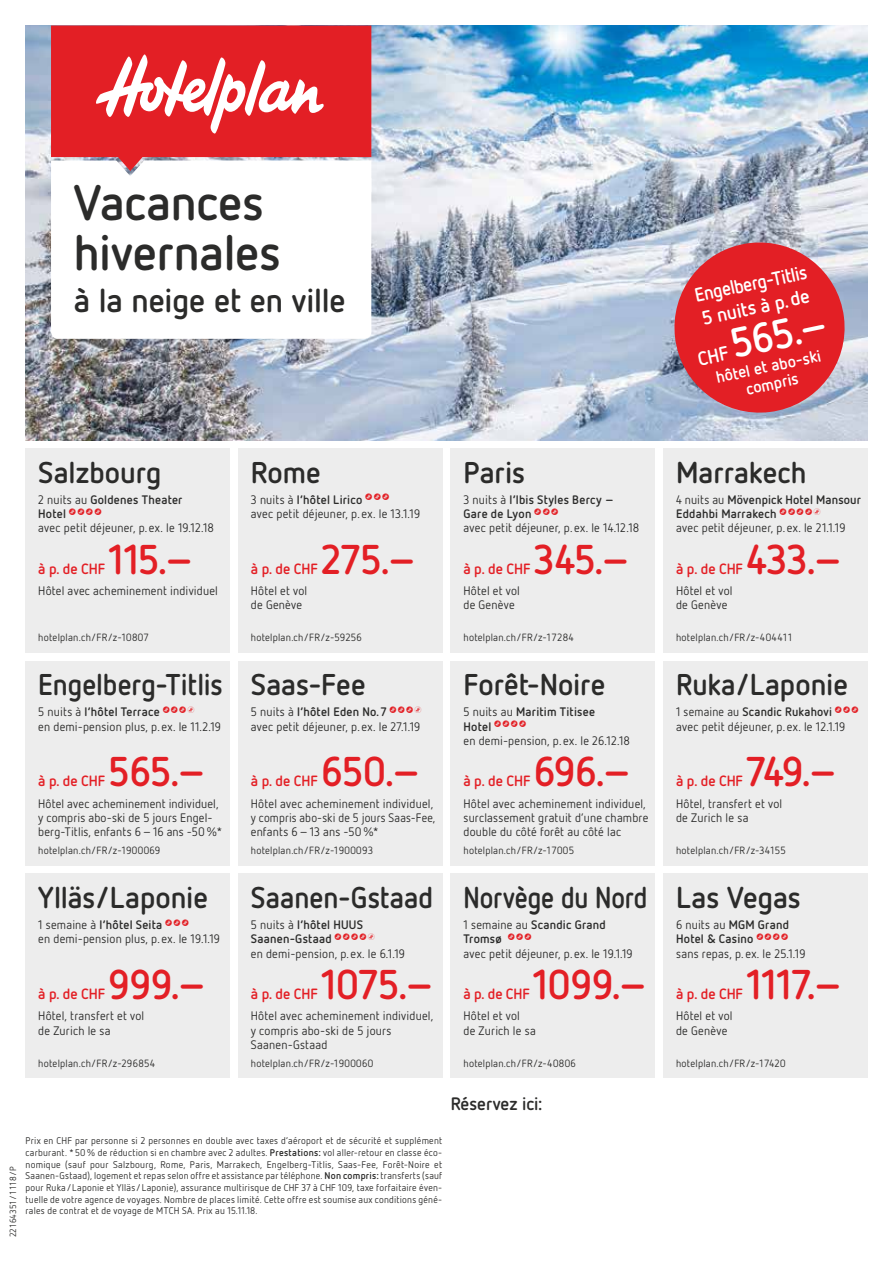
<style>
.page{position:relative;width:893px;height:1263px;background:#fff}
.page>*{position:absolute;margin:0;border:0;box-sizing:border-box;transform-origin:0 0}
.t1{font:700 49.5px/49.5px "Netto OT";letter-spacing:-.005em;color:#2b2b2a}
.t2{font:700 41.55px "Netto OT";letter-spacing:-.01em;color:#e31f25}
.t3{font:700 41.55px "Netto OT";color:#fff}
.t4{font:700 33px "Netto OT";letter-spacing:-.005em;color:#2b2b2a}
.t5{font:700 30px "Netto OT";color:#2b2b2a}
.t6{font:700 30px "Netto OT";color:#2b2b2a;scale:.95 1}
.t7{font:700 30px "Netto OT";color:#2b2b2a;scale:.96 1}
.t8{font:700 30px "Netto OT";color:#2b2b2a;scale:.89 1}
.t9{font:700 19.5px/24px "Netto OT";color:#fff;scale:.93 1}
.t10{font:700 18px "Netto OT";letter-spacing:-.005em;color:#2b2b2a}
.t11{font:700 16.5px/17.7px "Netto OT";color:#fff;text-align:center}
.t12{font:700 14.85px "Netto OT";color:#e31f25}
.t13{font:12.3px/14.4px "Netto OT";letter-spacing:.015em;color:#2b2b2a}
.t14{font:10.5px "Netto OT";letter-spacing:.02em;color:#2b2b2a}
.t15{font:9.75px/11.7px "Netto OT";letter-spacing:.025em;color:#2b2b2a;text-align:justify}
.t16{font:9px "Netto OT";color:#2b2b2a}
.s1{font-weight:700}
.s2{font-size:19.5px}
</style>
<div class="page">
<img style="left:26px;top:26px;width:841px;height:414px">
<div style="left:26px;top:449px;width:204px;height:204px;background:#ededed"></div>
<div style="left:238px;top:449px;width:204px;height:204px;background:#ededed"></div>
<div style="left:451px;top:449px;width:204px;height:204px;background:#ededed"></div>
<div style="left:663px;top:449px;width:204px;height:204px;background:#ededed"></div>
<div style="left:26px;top:661px;width:204px;height:204px;background:#ededed"></div>
<div style="left:238px;top:661px;width:204px;height:204px;background:#ededed"></div>
<div style="left:451px;top:661px;width:204px;height:204px;background:#ededed"></div>
<div style="left:663px;top:661px;width:204px;height:204px;background:#ededed"></div>
<div style="left:26px;top:874px;width:204px;height:204px;background:#ededed"></div>
<div style="left:238px;top:874px;width:204px;height:204px;background:#ededed"></div>
<div style="left:451px;top:874px;width:204px;height:204px;background:#ededed"></div>
<div style="left:663px;top:874px;width:204px;height:204px;background:#ededed"></div>
<svg style="left:669px;top:237px;width:181px;height:181px;background:#d4505a"></svg>
<svg style="left:51px;top:192px;width:320px;height:147px"></svg>
<svg style="left:51px;top:171px;width:320px;height:21px"></svg>
<svg style="left:51px;top:26px;width:320px;height:145px;background:#e43e44"></svg>
<svg style="left:95px;top:54px;width:229px;height:80px"></svg>
<h1 class="t1" style="left:74px;top:177px;width:208px">Vacances hivernales</h1>
<h3 class="t4" style="left:74px;top:279px;width:273px">à la neige et en ville</h3>
<h3 class="t5" style="left:38px;top:453px;width:125px">Salzbourg</h3>
<p class="t13" style="left:38px;top:492px;width:177px">2 nuits au <span class="s1">Goldenes Theater<br>Hotel</span> <sup>4444<br></sup>avec petit déjeuner, p. ex. le 19.12.18</p>
<p class="t12" style="left:38px;top:559px;width:68px">à p. de CHF</p>
<h2 class="t2" style="left:109px;top:533px;width:88px">115.–</h2>
<p class="t13" style="left:38px;top:583px;width:181px">Hôtel avec acheminement individuel</p>
<p class="t14" style="left:38px;top:631px;width:112px">hotelplan.ch/FR/z-10807</p>
<h3 class="t5" style="left:251px;top:453px;width:71px">Rome</h3>
<p class="t13" style="left:251px;top:492px;width:171px">3 nuits à <span class="s1">l’hôtel Lirico</span> <sup>444<br></sup>avec petit déjeuner, p. ex. le 13.1.19</p>
<h2 class="t2" style="left:321px;top:533px;width:98px">275.–</h2>
<p class="t12" style="left:251px;top:559px;width:68px">à p. de CHF</p>
<p class="t13" style="left:251px;top:583px;width:58px">Hôtel et vol de Genève</p>
<p class="t14" style="left:251px;top:631px;width:113px">hotelplan.ch/FR/z-59256</p>
<h3 class="t5" style="left:463px;top:453px;width:63px">Paris</h3>
<p class="t13" style="left:463px;top:492px;width:177px">3 nuits à <span class="s1">l‘Ibis Styles Bercy –<br>Gare de Lyon</span> <sup>444<br></sup>avec petit déjeuner, p. ex. le 14.12.18</p>
<p class="t12" style="left:463px;top:559px;width:68px">à p. de CHF</p>
<h2 class="t2" style="left:534px;top:533px;width:99px">345.–</h2>
<p class="t13" style="left:463px;top:583px;width:58px">Hôtel et vol de Genève</p>
<p class="t14" style="left:463px;top:631px;width:112px">hotelplan.ch/FR/z-17284</p>
<h3 class="t6" style="left:38px;top:666px;width:196px">Engelberg-Titlis</h3>
<p class="t13" style="left:38px;top:704px;width:184px">5 nuits à <span class="s1">l’hôtel Terrace</span> <sup>4446<br></sup>en demi-pension plus, p. ex. le 11.2.19</p>
<h2 class="t2" style="left:109px;top:746px;width:100px">565.–</h2>
<p class="t13" style="left:38px;top:796px;width:185px">Hôtel avec acheminement individuel, y compris abo-ski de 5 jours Engel&shy;berg-Titlis, enfants 6–16 ans -50%*</p>
<p class="t14" style="left:38px;top:844px;width:124px">hotelplan.ch/FR/z-1900069</p>
<p class="t12" style="left:38px;top:772px;width:68px">à p. de CHF</p>
<h3 class="t5" style="left:251px;top:666px;width:116px">Saas-Fee</h3>
<p class="t13" style="left:251px;top:704px;width:174px">5 nuits à <span class="s1">l’hôtel Eden No. 7</span> <sup>4446 </sup>avec petit déjeuner, p. ex. le 27.1.19</p>
<h2 class="t2" style="left:321px;top:746px;width:102px">650.–</h2>
<p class="t13" style="left:251px;top:796px;width:186px">Hôtel avec acheminement individuel, y compris abo-ski de 5 jours Saas-Fee, enfants 6–13 ans -50%*</p>
<p class="t14" style="left:251px;top:844px;width:124px">hotelplan.ch/FR/z-1900093</p>
<p class="t12" style="left:251px;top:772px;width:68px">à p. de CHF</p>
<h3 class="t5" style="left:463px;top:666px;width:143px">Forêt-Noire</h3>
<p class="t13" style="left:463px;top:704px;width:168px">5 nuits au <span class="s1">Maritim Titisee<br>Hotel</span> <sup>4444<br></sup>en demi-pension, p. ex. le 26.12.18</p>
<p class="t12" style="left:463px;top:772px;width:68px">à p. de CHF</p>
<h2 class="t2" style="left:534px;top:746px;width:100px">696.–</h2>
<p class="t13" style="left:463px;top:796px;width:186px">Hôtel avec acheminement individuel, surclassement gratuit d’une chambre double du côté forêt au côté lac</p>
<p class="t14" style="left:463px;top:844px;width:112px">hotelplan.ch/FR/z-17005</p>
<h3 class="t5" style="left:38px;top:878px;width:171px">Ylläs/Laponie</h3>
<p class="t13" style="left:38px;top:917px;width:183px">1 semaine à <span class="s1">l’hôtel Seita</span> <sup>444<br></sup>en demi-pension plus, p. ex. le 19.1.19</p>
<h2 class="t2" style="left:109px;top:958px;width:100px">999.–</h2>
<p class="t13" style="left:38px;top:1008px;width:108px">Hôtel, transfert et vol de Zurich le sa</p>
<p class="t14" style="left:38px;top:1056px;width:118px">hotelplan.ch/FR/z-296854</p>
<p class="t12" style="left:38px;top:984px;width:68px">à p. de CHF</p>
<h3 class="t7" style="left:251px;top:878px;width:191px">Saanen-Gstaad</h3>
<p class="t13" style="left:251px;top:917px;width:156px">5 nuits à <span class="s1">l’hôtel HUUS<br>Saanen-Gstaad</span> <sup>44446<br></sup>en demi-pension, p. ex. le 6.1.19</p>
<p class="t12" style="left:251px;top:984px;width:68px">à p. de CHF</p>
<h2 class="t2" style="left:321px;top:958px;width:115px">1075.–</h2>
<p class="t13" style="left:251px;top:1008px;width:184px">Hôtel avec acheminement individuel, y compris abo-ski de 5 jours<br>Saanen-Gstaad</p>
<p class="t14" style="left:251px;top:1056px;width:124px">hotelplan.ch/FR/z-1900060</p>
<h3 class="t8" style="left:463px;top:878px;width:208px">Norvège du Nord</h3>
<p class="t13" style="left:463px;top:917px;width:171px">1 semaine au <span class="s1">Scandic Grand<br>Tromsø</span> <sup>444<br></sup>avec petit déjeuner, p. ex. le 19.1.19</p>
<p class="t12" style="left:463px;top:984px;width:68px">à p. de CHF</p>
<h2 class="t2" style="left:533px;top:958px;width:117px">1099.–</h2>
<p class="t13" style="left:463px;top:1008px;width:74px">Hôtel et vol<br>de Zurich le sa</p>
<p class="t14" style="left:463px;top:1056px;width:114px">hotelplan.ch/FR/z-40806</p>
<h3 class="t10" style="left:451px;top:1092px;width:93px">Réservez ici:</h3>
<p class="t16" style="left:8px;top:1237px;width:72px;rotate:-90deg">22164351/1118/P</p>
<p class="t15" style="left:26px;top:1134px;width:418px">Prix en CHF par personne si 2 personnes en double avec taxes d’aéroport et de sécurité et supplément carburant. *50% de réduction si en chambre avec 2 adultes. <span class="s1">Prestations:</span> vol aller-retour en classe éco&shy;nomique (sauf pour Salzbourg, Rome, Paris, Marrakech, Engelberg-Titlis, Saas-Fee, Forêt-Noire et Saanen-Gstaad), logement et repas selon offre et assistance par téléphone. <span class="s1">Non compris:</span> transferts (sauf pour Ruka/Laponie et Ylläs/Laponie), assurance multirisque de CHF 37 à CHF 109, taxe forfaitaire éven&shy;tuelle de votre agence de voyages. Nombre de places limité. Cette offre est soumise aux conditions géné&shy;rales de contrat et de voyage de MTCH SA. Prix au 15.11.18.</p>
<h3 class="t9" style="left:692px;top:283px;width:124px;rotate:-12deg">Engelberg-Titlis<br>5 nuits à p.de</h3>
<h2 class="t3" style="left:691px;top:326px;width:136px;rotate:-12deg"><span class="s2">CHF</span> 565.–</h2>
<h3 class="t11" style="left:714px;top:368px;width:108px;rotate:-12deg">hôtel et abo-ski compris</h3>
<h3 class="t5" style="left:676px;top:453px;width:132px">Marrakech</h3>
<p class="t13" style="left:676px;top:492px;width:186px">4 nuits au <span class="s1">Mövenpick Hotel Mansour<br>Eddahbi Marrakech</span> <sup>44446<br></sup>avec petit déjeuner, p. ex. le 21.1.19</p>
<p class="t12" style="left:676px;top:559px;width:68px">à p. de CHF</p>
<h2 class="t2" style="left:746px;top:533px;width:98px">433.–</h2>
<p class="t13" style="left:676px;top:583px;width:58px">Hôtel et vol de Genève</p>
<p class="t14" style="left:676px;top:631px;width:118px">hotelplan.ch/FR/z-404411</p>
<h3 class="t5" style="left:676px;top:666px;width:173px">Ruka/Laponie</h3>
<p class="t13" style="left:676px;top:704px;width:186px">1 semaine au <span class="s1">Scandic Rukahovi</span> <sup>444 </sup>avec petit déjeuner, p. ex. le 12.1.19</p>
<h2 class="t2" style="left:746px;top:746px;width:94px">749.–</h2>
<p class="t13" style="left:676px;top:796px;width:108px">Hôtel, transfert et vol de Zurich le sa</p>
<p class="t14" style="left:676px;top:844px;width:111px">hotelplan.ch/FR/z-34155</p>
<p class="t12" style="left:676px;top:772px;width:68px">à p. de CHF</p>
<h3 class="t5" style="left:676px;top:878px;width:126px">Las Vegas</h3>
<p class="t13" style="left:676px;top:917px;width:131px">6 nuits au <span class="s1">MGM Grand<br>Hotel &amp; Casino</span> <sup>4444 </sup>sans repas, p. ex. le 25.1.19</p>
<p class="t12" style="left:676px;top:984px;width:68px">à p. de CHF</p>
<h2 class="t2" style="left:746px;top:958px;width:99px">1117.–</h2>
<p class="t13" style="left:676px;top:1008px;width:58px">Hôtel et vol de Genève</p>
<p class="t14" style="left:676px;top:1056px;width:111px">hotelplan.ch/FR/z-17420</p>
</div>
